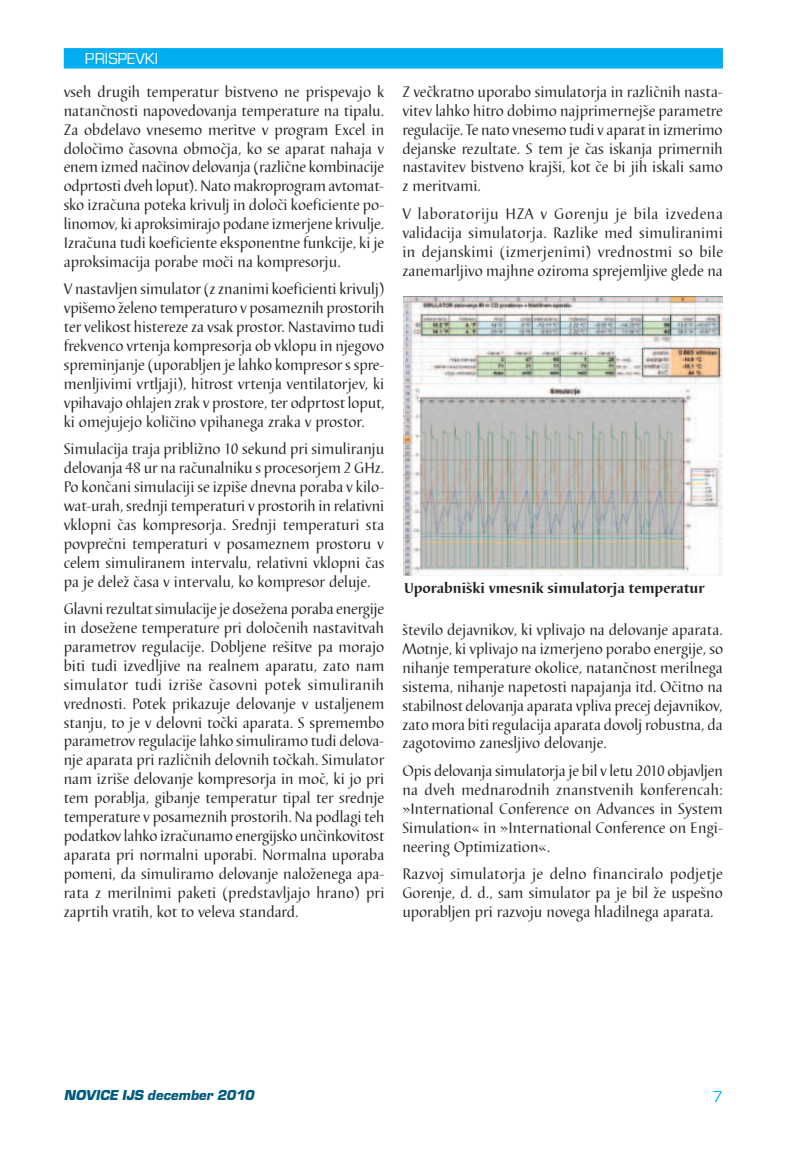
<style>
.page{position:relative;width:808px;height:1149px;background:#fff}
.page>*{position:absolute;margin:0;border:0;box-sizing:border-box;transform-origin:0 0}
.t1{font:16.5px "Eurostile TEE";color:#fff}
.t2{font:16.5px "Eurostile TEE";color:#00aeef}
.t3{font:15.75px/18.9px "Barbedor TEE";color:#231f20;text-align:justify}
.t4{font:700 15px "Barbedor TEE";color:#231f20}
.t5{font:italic 15px "Eurostile TEE Blac";color:#005b7f}
</style>
<div class="page">
<div style="left:64px;top:48px;width:659px;height:20px;background:#00aeef;border:2px solid #00aeef"></div>
<img style="left:404px;top:297px;width:319px;height:278px">
<p class="t1" style="left:85px;top:50px;width:75px">PRISPEVKI</p>
<p class="t3" style="left:64px;top:82px;width:322px">vseh drugih temperatur bistveno ne prispevajo k natančnosti napovedovanja temperature na tipalu.<br>Za obdelavo vnesemo meritve v program Excel in določimo časovna območja, ko se aparat nahaja v enem izmed načinov delovanja (različne kombinacije odprtosti dveh loput). Nato makroprogram avtomat&shy;sko izračuna poteka krivulj in določi koeficiente po&shy;linomov, ki aproksimirajo podane izmerjene krivulje.<br>Izračuna tudi koeficiente eksponentne funkcije, ki je aproksimacija porabe moči na kompresorju.</p>
<p class="t3" style="left:64px;top:280px;width:322px">V nastavljen simulator (z znanimi koeficienti krivulj) vpišemo želeno temperaturo v posameznih prostorih ter velikost histereze za vsak prostor. Nastavimo tudi frekvenco vrtenja kompresorja ob vklopu in njegovo spreminjanje (uporabljen je lahko kompresor s spre&shy;menljivimi vrtljaji), hitrost vrtenja ventilatorjev, ki vpihavajo ohlajen zrak v prostore, ter odprtost loput, ki omejujejo količino vpihanega zraka v prostor.</p>
<p class="t3" style="left:64px;top:440px;width:322px">Simulacija traja približno 10 sekund pri simuliranju delovanja 48 ur na računalniku s procesorjem 2 GHz.<br>Po končani simulaciji se izpiše dnevna poraba v kilo&shy;wat-urah, srednji temperaturi v prostorih in relativni vklopni čas kompresorja. Srednji temperaturi sta povprečni temperaturi v posameznem prostoru v celem simuliranem intervalu, relativni vklopni čas pa je delež časa v intervalu, ko kompresor deluje.</p>
<p class="t3" style="left:64px;top:599px;width:322px">Glavni rezultat simulacije je dosežena poraba energije in dosežene temperature pri določenih nastavitvah parametrov regulacije. Dobljene rešitve pa morajo biti tudi izvedljive na realnem aparatu, zato nam simulator tudi izriše časovni potek simuliranih vrednosti. Potek prikazuje delovanje v ustaljenem stanju, to je v delovni točki aparata. S spremembo parametrov regulacije lahko simuliramo tudi delova&shy;nje aparata pri različnih delovnih točkah. Simulator nam izriše delovanje kompresorja in moč, ki jo pri tem porablja, gibanje temperatur tipal ter srednje temperature v posameznih prostorih. Na podlagi teh podatkov lahko izračunamo energijsko unčinkovitost aparata pri normalni uporabi. Normalna uporaba pomeni, da simuliramo delovanje naloženega apa&shy;rata z merilnimi paketi (predstavljajo hrano) pri zaprtih vratih, kot to veleva standard.</p>
<p class="t3" style="left:402px;top:82px;width:322px">Z večkratno uporabo simulatorja in različnih nasta&shy;vitev lahko hitro dobimo najprimernejše parametre regulacije. Te nato vnesemo tudi v aparat in izmerimo dejanske rezultate. S tem je čas iskanja primernih nastavitev bistveno krajši, kot če bi jih iskali samo z meritvami.</p>
<p class="t3" style="left:402px;top:204px;width:322px">V laboratoriju HZA v Gorenju je bila izvedena validacija simulatorja. Razlike med simuliranimi in dejanskimi (izmerjenimi) vrednostmi so bile zanemarljivo majhne oziroma sprejemljive glede na</p>
<p class="t4" style="left:404px;top:579px;width:302px">Uporabniški vmesnik simulatorja temperatur</p>
<p class="t3" style="left:402px;top:620px;width:322px">število dejavnikov, ki vplivajo na delovanje aparata.<br>Motnje, ki vplivajo na izmerjeno porabo energije, so nihanje temperature okolice, natančnost merilnega sistema, nihanje napetosti napajanja itd. Očitno na stabilnost delovanja aparata vpliva precej dejavnikov, zato mora biti regulacija aparata dovolj robustna, da zagotovimo zanesljivo delovanje.</p>
<p class="t3" style="left:402px;top:761px;width:322px">Opis delovanja simulatorja je bil v letu 2010 objavljen na dveh mednarodnih znanstvenih konferencah: »International Conference on Advances in System Simulation« in »International Conference on Engi&shy;neering Optimization«.</p>
<p class="t3" style="left:402px;top:864px;width:322px">Razvoj simulatorja je delno financiralo podjetje Gorenje, d. d., sam simulator pa je bil že uspešno uporabljen pri razvoju novega hladilnega aparata.</p>
<p class="t5" style="left:64px;top:1085px;width:195px">NOVICE IJS december 2010</p>
<p class="t2" style="left:713px;top:1087px;width:12px">7</p>
</div>
